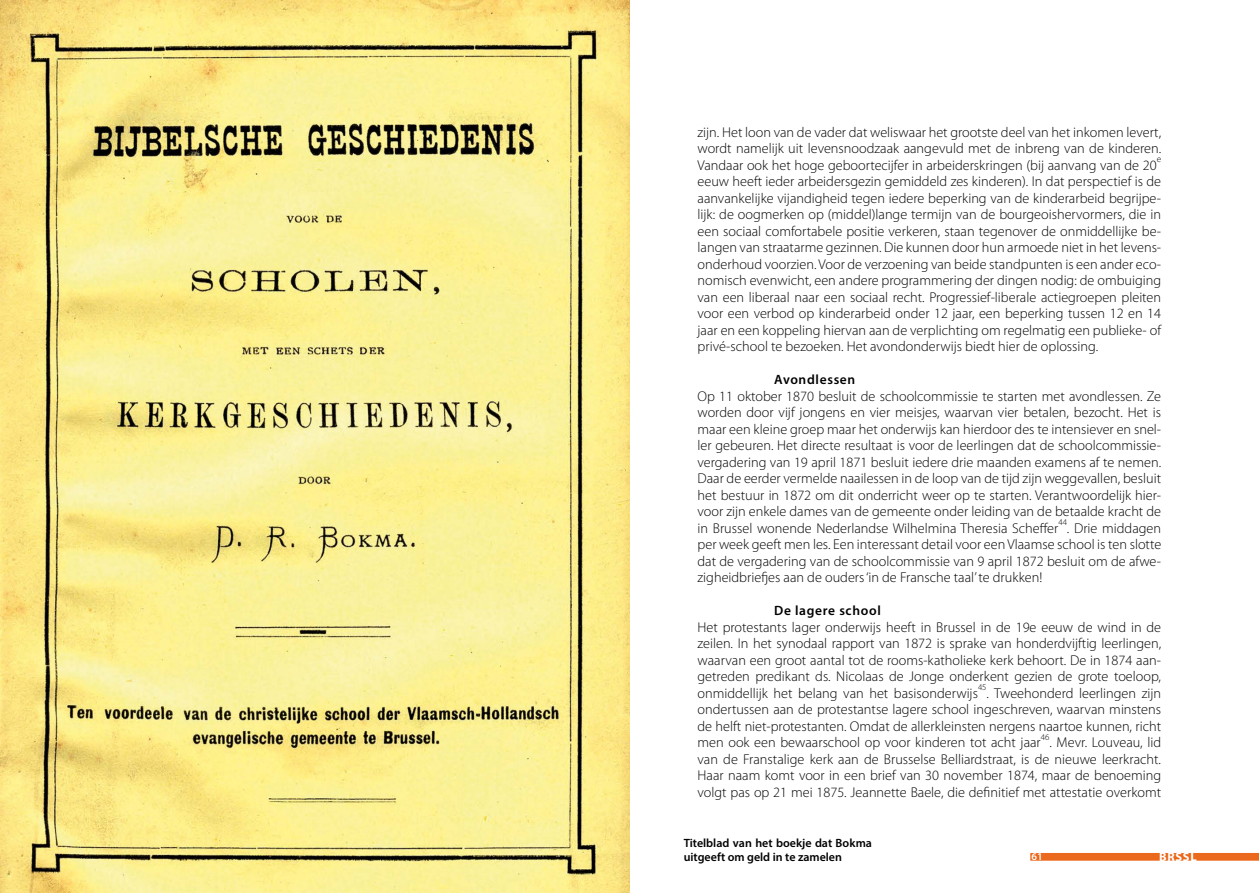
<style>
.page{position:relative;width:1259px;height:893px;background:#fff}
.page>*{position:absolute;margin:0;border:0;box-sizing:border-box;transform-origin:0 0}
.Standaard{font:300 14.25px/16.5px "Myriad Pro";color:#000;text-align:justify}
.Kop_8{font:600 13.5px "Myriad Pro";letter-spacing:.05em;color:#000}
.inkader{font:700 12.45px "Myriad Pro";letter-spacing:.055em;color:#fff}
.Bijschrift{font:600 12px/13.5px "Myriad Pro";color:#000}
.Standaard-2{font:600 10.5px "Myriad Pro";color:#fff}
.Standaard-3{font:300 9.3px "Myriad Pro";color:#000}
.Standaard-4{font:300 8.7px "Myriad Pro";color:#000}
</style>
<div class="page">
<div style="left:1030px;top:853px;width:229px;height:8px;background:#eb691c"></div>
<img style="left:0;top:0;width:629px;height:893px">
<p class="Standaard" style="left:697px;top:123px;width:465px">zijn. Het loon van de vader dat weliswaar het grootste deel van het inkomen levert, wordt namelijk uit levensnoodzaak aangevuld met de inbreng van de kinderen.<br>Vandaar ook het hoge geboortecijfer in arbeiderskringen (bij aanvang van de 20</p>
<p class="Standaard-3" style="left:1156px;top:153px;width:6px">e</p>
<p class="Standaard" style="left:697px;top:173px;width:465px">eeuw heeft ieder arbeidersgezin gemiddeld zes kinderen). In dat perspectief is de aanvankelijke vijandigheid tegen iedere beperking van de kinderarbeid begrijpe&shy;lijk: de oogmerken op (middel)lange termijn van de bourgeoishervormers, die in een sociaal comfortabele positie verkeren, staan tegenover de onmiddellijke be&shy;langen van straatarme gezinnen. Die kunnen door hun armoede niet in het levens&shy;onderhoud voorzien. Voor de verzoening van beide standpunten is een ander eco&shy;nomisch evenwicht, een andere programmering der dingen nodig: de ombuiging van een liberaal naar een sociaal recht. Progressief-liberale actiegroepen pleiten voor een verbod op kinderarbeid onder 12 jaar, een beperking tussen 12 en 14 jaar en een koppeling hiervan aan de verplichting om regelmatig een publieke- of privé-school te bezoeken. Het avondonderwijs biedt hier de oplossing.</p>
<p class="Kop_8" style="left:774px;top:371px;width:83px">Avondlessen</p>
<p class="Standaard" style="left:697px;top:387px;width:465px">Op 11 oktober 1870 besluit de schoolcommissie te starten met avondlessen. Ze worden door vijf jongens en vier meisjes, waarvan vier betalen, bezocht. Het is maar een kleine groep maar het onderwijs kan hierdoor des te intensiever en snel&shy;ler gebeuren. Het directe resultaat is voor de leerlingen dat de schoolcommissie&shy;vergadering van 19 april 1871 besluit iedere drie maanden examens af te nemen.<br>Daar de eerder vermelde naailessen in de loop van de tijd zijn weggevallen, besluit het bestuur in 1872 om dit onderricht weer op te starten. Verantwoordelijk hier&shy;voor zijn enkele dames van de gemeente onder leiding van de betaalde kracht de in Brussel wonende Nederlandse Wilhelmina Theresia Scheffer</p>
<p class="Standaard-4" style="left:1058px;top:517px;width:10px">44</p>
<p class="Standaard" style="left:697px;top:519px;width:465px;text-indent:369px">. Drie middagen per week geeft men les. Een interessant detail voor een Vlaamse school is ten slotte dat de vergadering van de schoolcommissie van 9 april 1872 besluit om de afwe&shy;zigheidbriefjes aan de ouders ‘in de Fransche taal’ te drukken!</p>
<p class="Kop_8" style="left:774px;top:602px;width:108px">De lagere school</p>
<p class="Standaard" style="left:697px;top:618px;width:465px">Het protestants lager onderwijs heeft in Brussel in de 19e eeuw de wind in de zeilen. In het synodaal rapport van 1872 is sprake van honderdvijftig leerlingen, waarvan een groot aantal tot de rooms-katholieke kerk behoort. De in 1874 aan&shy;getreden predikant ds. Nicolaas de Jonge onderkent gezien de grote toeloop, onmiddellijk het belang van het basisonderwijs</p>
<p class="Standaard-4" style="left:978px;top:682px;width:10px">45</p>
<p class="Standaard" style="left:697px;top:684px;width:465px;text-indent:289px">. Tweehonderd leerlingen zijn ondertussen aan de protestantse lagere school ingeschreven, waarvan minstens de helft niet-protestanten. Omdat de allerkleinsten nergens naartoe kunnen, richt men ook een bewaarschool op voor kinderen tot acht jaar</p>
<p class="Standaard-4" style="left:1040px;top:731px;width:10px">46</p>
<p class="Standaard" style="left:697px;top:734px;width:465px;text-indent:352px">. Mevr. Louveau, lid van de Franstalige kerk aan de Brusselse Belliardstraat, is de nieuwe leerkracht.<br>Haar naam komt voor in een brief van 30 november 1874, maar de benoeming volgt pas op 21 mei 1875. Jeannette Baele, die definitief met attestatie overkomt</p>
<p class="Bijschrift" style="left:684px;top:836px;width:190px">Titelblad van het boekje dat Bokma uitgeeft om geld in te zamelen</p>
<p class="Standaard-2" style="left:1031px;top:850px;width:13px">61</p>
<p class="inkader" style="left:1159px;top:849px;width:39px">BRSSL</p>
</div>
